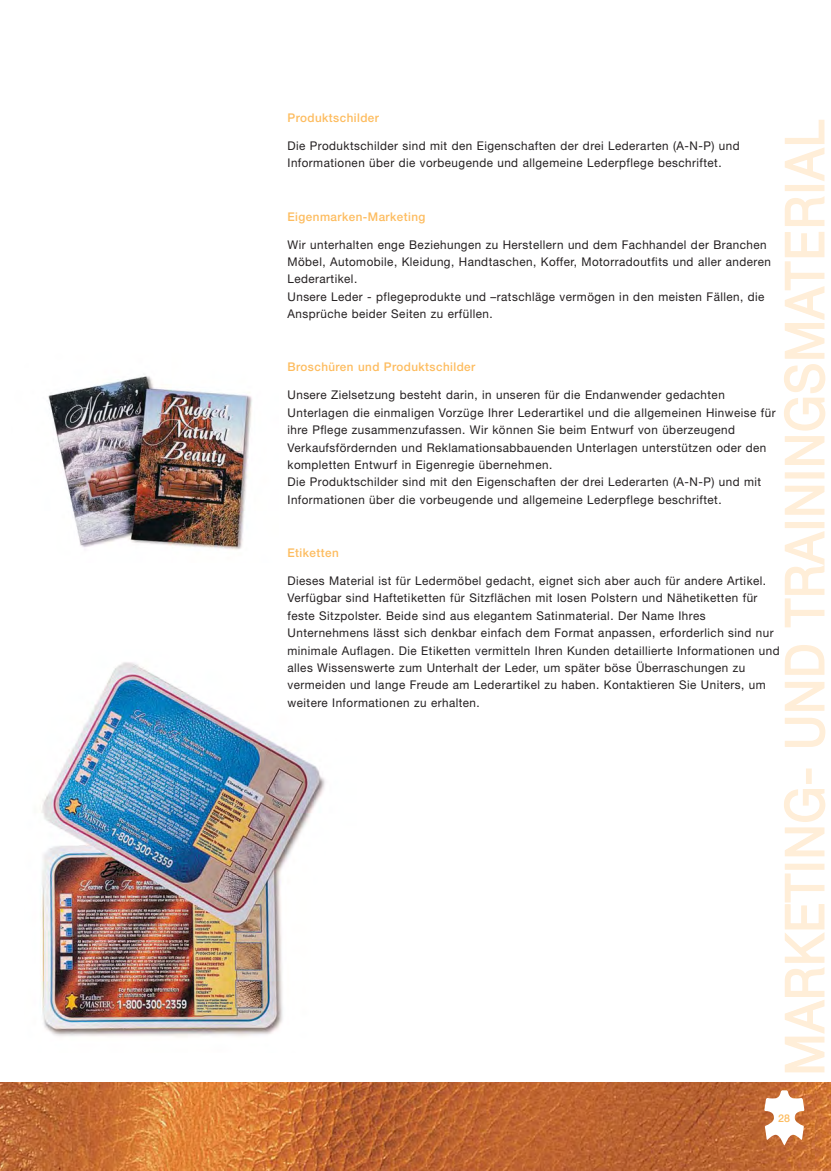
<style>
.page{position:relative;width:831px;height:1171px;background:#fff}
.page>*{position:absolute;margin:0;border:0;box-sizing:border-box;transform-origin:0 0}
.t1{font:53.4px "Helvetica Neue";letter-spacing:.025em;color:#ffeed8;scale:.9 1}
.t2{font:12px/17.4px "Helvetica Neue";letter-spacing:.04em;color:#231f20}
.t3{font:500 12px "Helvetica Neue";letter-spacing:.04em;color:#fdbc5f}
.t4{font:500 10.65px "Helvetica Neue";color:#fdbc5f}
</style>
<div class="page">
<img style="left:0;top:1082px;width:831px;height:89px">
<svg style="left:764px;top:1090px;width:40px;height:55px"></svg>
<img style="left:41px;top:662px;width:284px;height:375px">
<img style="left:48px;top:374px;width:204px;height:176px">
<p class="t3" style="left:287px;top:113px;width:93px">Produktschilder</p>
<p class="t2" style="left:287px;top:138px;width:454px">Die Produktschilder sind mit den Eigenschaften der drei Lederarten (A-N-P) und<br>Informationen über die vorbeugende und allgemeine Lederpflege beschriftet.</p>
<h1 class="t1" style="left:785px;top:1075px;width:1062px;rotate:-90deg">MARKETING- UND TRAININGSMATERIAL</h1>
<p class="t3" style="left:287px;top:212px;width:139px">Eigenmarken-Marketing</p>
<p class="t2" style="left:287px;top:237px;width:485px">Wir unterhalten enge Beziehungen zu Herstellern und dem Fachhandel der Branchen Möbel, Automobile, Kleidung, Handtaschen, Koffer, Motorradoutfits und aller anderen Lederartikel.<br>Unsere Leder - pflegeprodukte und –ratschläge vermögen in den meisten Fällen, die Ansprüche beider Seiten zu erfüllen.</p>
<p class="t3" style="left:287px;top:363px;width:189px">Broschüren und Produktschilder</p>
<p class="t2" style="left:287px;top:388px;width:490px">Unsere Zielsetzung besteht darin, in unseren für die Endanwender gedachten Unterlagen die einmaligen Vorzüge Ihrer Lederartikel und die allgemeinen Hinweise für ihre Pflege zusammenzufassen. Wir können Sie beim Entwurf von überzeugend Verkaufsfördernden und Reklamationsabbauenden Unterlagen unterstützen oder den kompletten Entwurf in Eigenregie übernehmen.<br>Die Produktschilder sind mit den Eigenschaften der drei Lederarten (A-N-P) und mit Informationen über die vorbeugende und allgemeine Lederpflege beschriftet.</p>
<p class="t3" style="left:287px;top:548px;width:53px">Etiketten</p>
<p class="t2" style="left:287px;top:573px;width:494px">Dieses Material ist für Ledermöbel gedacht, eignet sich aber auch für andere Artikel.<br>Verfügbar sind Haftetiketten für Sitzflächen mit losen Polstern und Nähetiketten für feste Sitzpolster. Beide sind aus elegantem Satinmaterial. Der Name Ihres Unternehmens lässt sich denkbar einfach dem Format anpassen, erforderlich sind nur minimale Auflagen. Die Etiketten vermitteln Ihren Kunden detaillierte Informationen und alles Wissenswerte zum Unterhalt der Leder, um später böse Überraschungen zu vermeiden und lange Freude am Lederartikel zu haben. Kontaktieren Sie Uniters, um weitere Informationen zu erhalten.</p>
<p class="t4" style="left:778px;top:1114px;width:13px">28</p>
</div>
